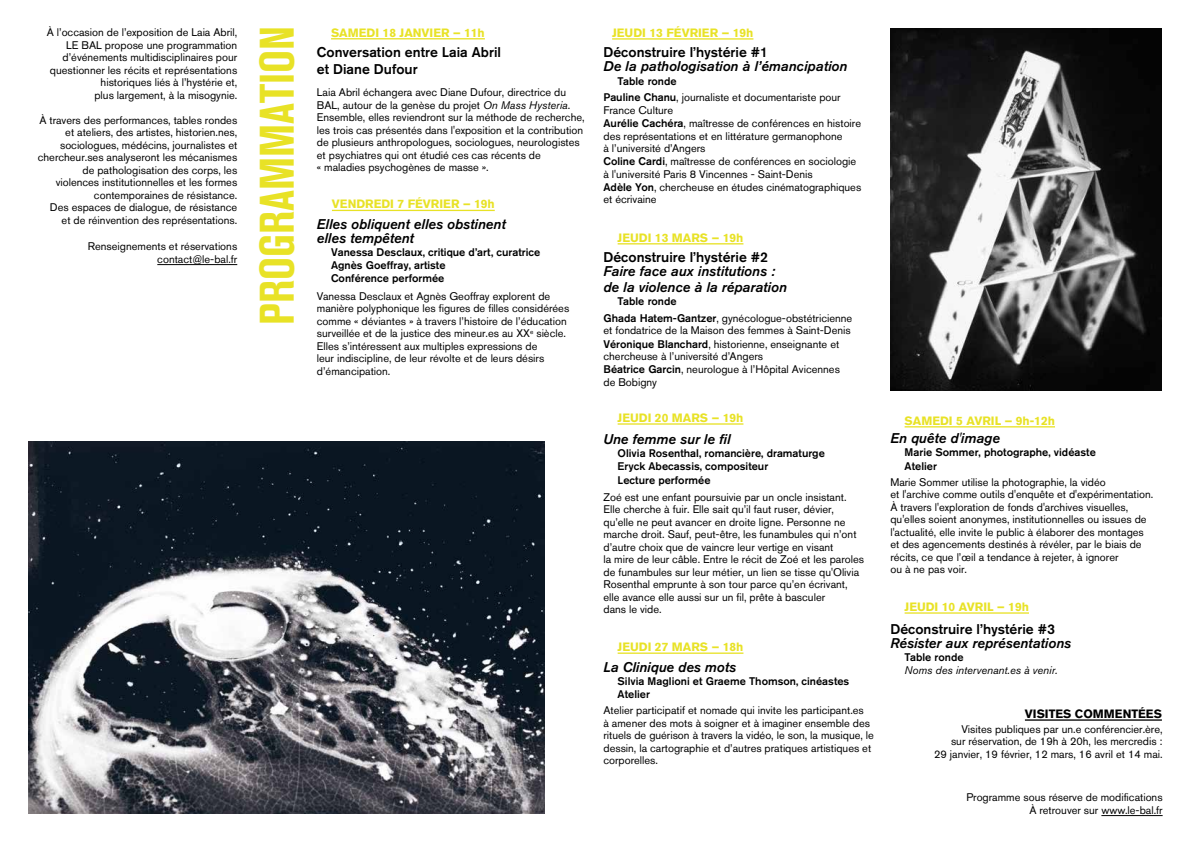
<style>
.page{position:relative;width:1191px;height:842px;background:#fff}
.page>*{position:absolute;margin:0;border:0;box-sizing:border-box;transform-origin:0 0}
.t1{font:48px "Akzidenz Grotesk BQ Bd Cnd Alt";color:#e8e226}
.t2{font:italic 14px/15.6px "Akzidenz Grotesk BQ Med";color:#000}
.t3{font:500 14px/16.8px "Akzidenz Grotesk BQ";color:#000}
.t4{font:700 12px "Akzidenz Grotesk BQ";color:#e8e226}
.t5{font:700 12px "Akzidenz Grotesk BQ";color:#000}
.t6{font:11px/12.5px "Akzidenz Grotesk BQ";color:#000}
.t7{font:500 11px/13.2px "Akzidenz Grotesk BQ";color:#000}
.t8{font:italic 11px "Akzidenz Grotesk BQ";color:#000}
.s1{font-style:italic}
.s2{font-weight:500}
.s3{font-weight:400}
</style>
<div class="page">
<img style="left:28px;top:442px;width:516px;height:372px">
<hr style="left:157px;top:264px;width:80px;height:1px;background:#000">
<hr style="left:331px;top:38px;width:154px;height:1px;background:#e8e226">
<hr style="left:612px;top:38px;width:141px;height:2px;background:#e8e226">
<hr style="left:617px;top:243px;width:126px;height:1px;background:#e8e226">
<hr style="left:617px;top:423px;width:126px;height:2px;background:#e8e226">
<hr style="left:904px;top:426px;width:151px;height:1px;background:#e8e226">
<hr style="left:617px;top:652px;width:126px;height:2px;background:#e8e226">
<img style="left:890px;top:28px;width:271px;height:363px">
<hr style="left:1101px;top:815px;width:61px;height:1px;background:#000">
<hr style="left:332px;top:210px;width:163px;height:1px;background:#e8e226">
<hr style="left:1025px;top:719px;width:136px;height:2px;background:#000">
<hr style="left:904px;top:612px;width:125px;height:2px;background:#e8e226">
<p class="t6" style="left:47px;top:26px;width:192px;text-align:right">À l’occasion de l’exposition de Laia Abril, LE BAL propose une programmation d’événements multidisciplinaires pour questionner les récits et représentations historiques liés à l’hystérie et,<br>plus largement, à la misogynie.</p>
<p class="t6" style="left:38px;top:113px;width:201px;text-align:right">À travers des performances, tables rondes et ateliers, des artistes, historien.nes, sociologues, médécins, journalistes et chercheur.ses analyseront les mécanismes de pathologisation des corps, les violences institutionnelles et les formes contemporaines de résistance.<br>Des espaces de dialogue, de résistance<br>et de réinvention des représentations.</p>
<p class="t6" style="left:88px;top:240px;width:151px;text-align:right">Renseignements et réservations contact@le-bal.fr</p>
<h1 class="t1" style="left:250px;top:325px;width:300px;rotate:-90deg">PROGRAMMATION</h1>
<p class="t4" style="left:331px;top:26px;width:155px">SAMEDI 18 JANVIER – 11h</p>
<p class="t4" style="left:612px;top:26px;width:143px">JEUDI 13 FÉVRIER – 19h</p>
<p class="t3" style="left:317px;top:44px;width:186px">Conversation entre Laia Abril et Diane Dufour</p>
<p class="t6" style="left:317px;top:86px;width:269px">Laia Abril échangera avec Diane Dufour, directrice du BAL, autour de la genèse du projet <span class="s1">On Mass Hysteria</span>.<br>Ensemble, elles reviendront sur la méthode de recherche, les trois cas présentés dans l'exposition et la contribution de plusieurs anthropologues, sociologues, neurologistes et psychiatres qui ont étudié ces cas récents de<br>« maladies psychogènes de masse ».</p>
<p class="t4" style="left:332px;top:197px;width:164px">VENDREDI 7 FÉVRIER – 19h</p>
<p class="t2" style="left:317px;top:217px;width:190px;line-height:14px">Elles obliquent elles obstinent elles tempêtent</p>
<p class="t7" style="left:331px;top:245px;width:211px">Vanessa Desclaux, critique d’art, curatrice<br>Agnès Goeffray, artiste<br>Conférence performée</p>
<p class="t6" style="left:317px;top:290px;width:254px">Vanessa Desclaux et Agnès Geoffray explorent de manière polyphonique les figures de filles considérées comme « déviantes » à travers l’histoire de l’éducation surveillée et de la justice des mineur.es au XX<sup>e</sup> siècle.<br>Elles s’intéressent aux multiples expressions de<br>leur indiscipline, de leur révolte et de leurs désirs d’émancipation.</p>
<p class="t3" style="left:603px;top:44px;width:166px">Déconstruire l’hystérie #1</p>
<p class="t2" style="left:603px;top:59px;width:245px">De la pathologisation à l’émancipation</p>
<p class="t6" style="left:603px;top:72px;width:239px;line-height:16.8px;text-indent:14px"><span class="s2">Table ronde<br>Pauline Chanu</span>, journaliste et documentariste pour</p>
<p class="t6" style="left:603px;top:104px;width:259px;line-height:12.8px">France Culture<br><span class="s2">Aurélie Cachéra</span>, maîtresse de conférences en histoire des représentations et en littérature germanophone<br>à l’université d’Angers<br><span class="s2">Coline Cardi</span>, maîtresse de conférences en sociologie à l'université Paris 8 Vincennes - Saint-Denis<br><span class="s2">Adèle Yon</span>, chercheuse en études cinématographiques et écrivaine</p>
<p class="t4" style="left:617px;top:231px;width:127px">JEUDI 13 MARS – 19h</p>
<p class="t3" style="left:603px;top:249px;width:166px">Déconstruire l’hystérie #2</p>
<p class="t2" style="left:603px;top:264px;width:185px">Faire face aux institutions : de la violence à la réparation</p>
<p class="t7" style="left:603px;top:293px;width:250px;line-height:16.8px;text-indent:14px">Table ronde<br>Ghada Hatem-Gantzer<span class="s3">, gynécologue-obstétricienne</span></p>
<p class="t6" style="left:603px;top:324px;width:249px;line-height:12.8px">et fondatrice de la Maison des femmes à Saint-Denis <span class="s2">Véronique Blanchard</span>, historienne, enseignante et chercheuse à l’université d’Angers<br><span class="s2">Béatrice Garcin</span>, neurologue à l’Hôpital Avicennes de Bobigny</p>
<p class="t4" style="left:617px;top:411px;width:127px">JEUDI 20 MARS – 19h</p>
<p class="t2" style="left:603px;top:431px;width:128px">Une femme sur le fil</p>
<p class="t7" style="left:617px;top:446px;width:209px">Olivia Rosenthal, romancière, dramaturge<br>Eryck Abecassis, compositeur<br>Lecture performée</p>
<p class="t6" style="left:603px;top:491px;width:262px">Zoé est une enfant poursuivie par un oncle insistant.<br>Elle cherche à fuir. Elle sait qu’il faut ruser, dévier, qu’elle ne peut avancer en droite ligne. Personne ne marche droit. Sauf, peut-être, les funambules qui n’ont d’autre choix que de vaincre leur vertige en visant<br>la mire de leur câble. Entre le récit de Zoé et les paroles de funambules sur leur métier, un lien se tisse qu'Olivia Rosenthal emprunte à son tour parce qu’en écrivant, elle avance elle aussi sur un fil, prête à basculer<br>dans le vide.</p>
<p class="t4" style="left:617px;top:640px;width:127px">JEUDI 27 MARS – 18h</p>
<p class="t2" style="left:603px;top:659px;width:134px">La Clinique des mots</p>
<p class="t7" style="left:617px;top:674px;width:233px">Silvia Maglioni et Graeme Thomson, cinéastes<br>Atelier</p>
<p class="t6" style="left:603px;top:704px;width:272px">Atelier participatif et nomade qui invite les participant.es<br>à amener des mots à soigner et à imaginer ensemble des rituels de guérison à travers la vidéo, le son, la musique, le dessin, la cartographie et d’autres pratiques artistiques et corporelles.</p>
<p class="t4" style="left:904px;top:414px;width:152px">SAMEDI 5 AVRIL – 9h-12h</p>
<p class="t2" style="left:890px;top:430px;width:111px">En quête d'image</p>
<p class="t7" style="left:904px;top:446px;width:193px">Marie Sommer, photographe, vidéaste<br>Atelier</p>
<p class="t6" style="left:890px;top:475px;width:264px">Marie Sommer utilise la photographie, la vidéo<br>et l'archive comme outils d'enquête et d'expérimentation.<br>À travers l'exploration de fonds d'archives visuelles, qu'elles soient anonymes, institutionnelles ou issues de l'actualité, elle invite le public à élaborer des montages et des agencements destinés à révéler, par le biais de récits, ce que l’œil a tendance à rejeter, à ignorer<br>ou à ne pas voir.</p>
<p class="t4" style="left:904px;top:600px;width:126px">JEUDI 10 AVRIL – 19h</p>
<p class="t3" style="left:890px;top:621px;width:166px">Déconstruire l’hystérie #3</p>
<p class="t2" style="left:890px;top:635px;width:182px">Résister aux représentations</p>
<p class="t7" style="left:904px;top:651px;width:61px">Table ronde</p>
<p class="t8" style="left:904px;top:663px;width:155px">Noms des intervenant.es à venir.</p>
<p class="t5" style="left:1025px;top:707px;width:138px">VISITES COMMENTÉES</p>
<p class="t6" style="left:934px;top:723px;width:230px;text-align:right">Visites publiques par un.e conférencier.ère,<br>sur réservation, de 19h à 20h, les mercredis :<br>29 janvier, 19 février, 12 mars, 16 avril et 14 mai.</p>
<p class="t6" style="left:966px;top:791px;width:198px;text-align:right">Programme sous réserve de modifications<br>À retrouver sur www.le-bal.fr</p>
</div>
